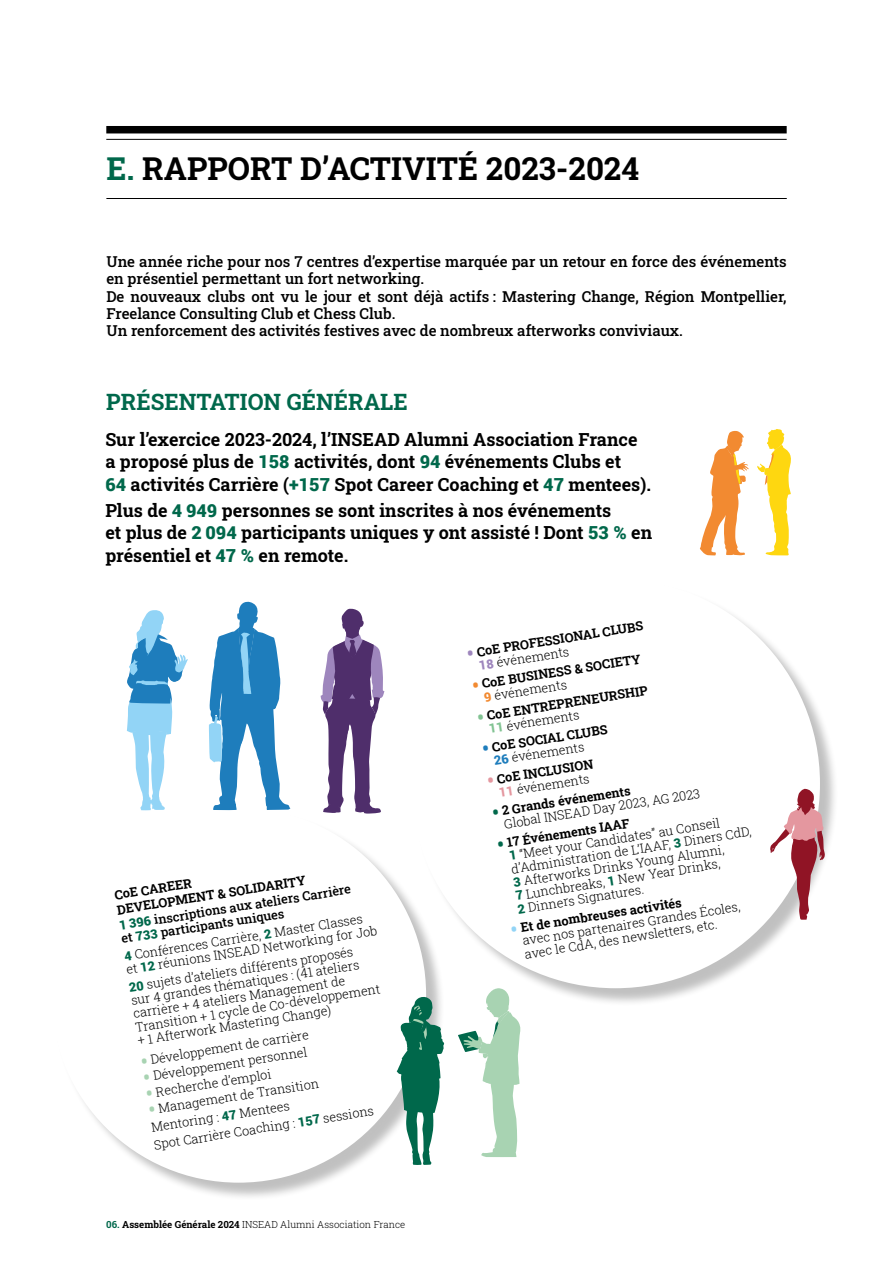
<style>
.page{position:relative;width:893px;height:1263px;background:#fff}
.page>*{position:absolute;margin:0;border:0;box-sizing:border-box;transform-origin:0 0}
.t1{font:700 31.5px "Roboto Slab";color:#000}
.t2{font:700 22.5px "Roboto Slab";color:#00684b}
.t3{font:700 18px/22.5px "Roboto Slab";color:#000}
.t4{font:500 15px/17.2px "Roboto Slab";color:#000}
.t5{font:300 12.75px/13.5px "Roboto Slab";color:#000}
.t6{font:700 12.75px/13.5px "Roboto Slab";color:#000}
.t7{font:300 9.75px "Roboto Slab";color:#000}
.s1{color:#00684b}
.s2{font-family:"Roboto";font-weight:900;color:#00684b}
.s3{font-weight:500}
.s4{font-weight:700;font-size:19.5px;color:#a8d3b2}
.s5{font-weight:700;color:#00684b}
.s6{font-weight:700}
.s7{font-size:19.5px;color:#9e86bd}
.s8{font-family:"Roboto";font-weight:900;color:#9e86bd}
.s9{font-weight:300}
.s10{font-size:19.5px;color:#f28a31}
.s11{font-family:"Roboto";font-weight:900;color:#f28a31}
.s12{font-size:19.5px;color:#82c393}
.s13{font-family:"Roboto";font-weight:900;color:#82c393}
.s14{font-size:19.5px;color:#1e7dbc}
.s15{font-family:"Roboto";font-weight:900;color:#1e7dbc}
.s16{font-size:19.5px;color:#e4979f}
.s17{font-family:"Roboto";font-weight:900;color:#e4979f}
.s18{font-weight:700;font-size:19.5px;color:#00684b}
.s19{font-weight:700;font-size:19.5px;color:#92d4f6}
</style>
<div class="page">
<div style="left:106px;top:126px;width:681px;height:7px;background:#000"></div>
<hr style="left:106px;top:139px;width:681px;height:1px;background:#000">
<hr style="left:106px;top:198px;width:681px;height:1px;background:#000">
<div style="left:413px;top:581px;width:425px;height:426px;background:#000;opacity:.25"></div>
<div style="left:411px;top:579px;width:409px;height:409px;background:#fff;border-radius:50%"></div>
<div style="left:53px;top:810px;width:392px;height:391px;background:#000;opacity:.25"></div>
<div style="left:51px;top:808px;width:375px;height:375px;background:#fff;border-radius:50%"></div>
<svg style="left:757px;top:429px;width:34px;height:126px"></svg>
<svg style="left:700px;top:431px;width:49px;height:124px"></svg>
<svg style="left:770px;top:789px;width:55px;height:131px"></svg>
<svg style="left:458px;top:988px;width:63px;height:169px"></svg>
<svg style="left:397px;top:996px;width:47px;height:169px"></svg>
<svg style="left:127px;top:610px;width:61px;height:200px"></svg>
<svg style="left:209px;top:601px;width:81px;height:209px"></svg>
<svg style="left:320px;top:609px;width:65px;height:205px"></svg>
<h1 class="t1" style="left:106px;top:147px;width:534px"><span class="s1">E.</span> RAPPORT D’ACTIVITÉ 2023-2024</h1>
<p class="t4" style="left:106px;top:253px;width:682px">Une année riche pour nos 7 centres d’expertise marquée par un retour en force des événements en présentiel permettant un fort networking.<br>De nouveaux clubs ont vu le jour et sont déjà actifs : Mastering Change, Région Montpellier, Freelance Consulting Club et Chess Club.<br>Un renforcement des activités festives avec de nombreux afterworks conviviaux.</p>
<h2 class="t2" style="left:106px;top:387px;width:303px">PRÉSENTATION GÉNÉRALE</h2>
<h3 class="t3" style="left:105px;top:427px;width:547px">Sur l’exercice 2023-2024, l’INSEAD Alumni Association France a proposé plus de <span class="s2">158</span> activités, dont <span class="s2">94</span> événements Clubs et<br><span class="s2">64</span> activités Carrière (<span class="s2">+157</span> Spot Career Coaching et <span class="s2">47</span> mentees).</h3>
<h3 class="t3" style="left:105px;top:499px;width:548px">Plus de <span class="s2">4 949</span> personnes se sont inscrites à nos événements<br>et plus de <span class="s2">2 094</span> participants uniques y ont assisté ! Dont <span class="s2">53 %</span> en présentiel et <span class="s2">47 %</span> en remote.</h3>
<p class="t6" style="left:113px;top:887px;width:236px;line-height:15.3px;rotate:-9deg">CoE CAREER<br>DEVELOPMENT &amp; SOLIDARITY<br><span class="s2">1 396</span> <span class="s3">inscriptions aux ateliers Carrière</span></p>
<p class="t5" style="left:120px;top:930px;width:243px;line-height:17.7px;rotate:-9deg"><span class="s3">et</span> <span class="s2">733</span> <span class="s3">participants uniques<br></span><span class="s2">4</span> Conférences Carrière, <span class="s2">2</span> Master Classes</p>
<p class="t5" style="left:125px;top:960px;width:255px;line-height:17.7px;rotate:-9deg">et <span class="s2">12</span> réunions INSEAD Networking for Job<br><span class="s2">20</span> sujets d’ateliers différents proposés</p>
<p class="t5" style="left:130px;top:993px;width:249px;rotate:-9deg">sur 4 grandes thématiques : (41 ateliers carrière + 4 ateliers Management de Transition + 1 cycle de Co-développement + 1 Afterwork Mastering Change)</p>
<p class="t5" style="left:140px;top:1054px;width:171px;rotate:-9deg"><span class="s4">•</span> Développement de carrière</p>
<p class="t5" style="left:142px;top:1070px;width:167px;rotate:-9deg"><span class="s4">•</span> Développement personnel</p>
<p class="t5" style="left:145px;top:1086px;width:128px;rotate:-9deg"><span class="s4">•</span> Recherche d’emploi</p>
<p class="t5" style="left:147px;top:1101px;width:224px;line-height:17.7px;rotate:-9deg"><span class="s4">•</span> Management de Transition<br>Mentoring : <span class="s2">47</span> Mentees<br>Spot Carrière Coaching : <span class="s2">157</span> sessions</p>
<p class="t7" style="left:106px;top:1218px;width:301px"><span class="s5">06.</span> <span class="s6">Assemblée Générale 2024</span> INSEAD Alumni Association France</p>
<p class="t6" style="left:476px;top:645px;width:170px;text-indent:-10px;rotate:-9deg"><span class="s7">•</span> CoE PROFESSIONAL CLUBS<br><span class="s8">18</span> <span class="s9">événements</span></p>
<p class="t6" style="left:481px;top:677px;width:162px;text-indent:-10px;rotate:-9deg"><span class="s10">•</span> CoE BUSINESS &amp; SOCIETY<br><span class="s11">9</span> <span class="s9">événements</span></p>
<p class="t6" style="left:486px;top:708px;width:164px;text-indent:-10px;rotate:-9deg"><span class="s12">•</span> CoE ENTREPRENEURSHIP<br><span class="s13">11</span> <span class="s9">événements</span></p>
<p class="t6" style="left:491px;top:740px;width:118px;text-indent:-10px;rotate:-9deg"><span class="s14">•</span> CoE SOCIAL CLUBS<br><span class="s15">26</span> <span class="s9">événements</span></p>
<p class="t6" style="left:486px;top:773px;width:109px;text-align:center;rotate:-9deg"><span class="s16">•</span> CoE INCLUSION<br><span class="s17">11</span> <span class="s9">événements</span></p>
<p class="t5" style="left:501px;top:804px;width:200px;text-indent:-10px;rotate:-9deg"><span class="s18">•</span> <span class="s6">2 Grands événements<br></span>Global INSEAD Day 2023, AG 2023</p>
<p class="t5" style="left:506px;top:835px;width:244px;text-indent:-10px;rotate:-9deg"><span class="s18">•</span> <span class="s6">17 Événements IAAF<br></span><span class="s2">1</span> “Meet your Candidates” au Conseil d’Administration de L’IAAF, <span class="s2">3</span> Diners CdD,<br><span class="s2">3</span> Afterworks Drinks Young Alumni,<br><span class="s2">7</span> Lunchbreaks, <span class="s2">1</span> New Year Drinks,<br><span class="s2">2</span> Dinners Signatures.</p>
<p class="t5" style="left:519px;top:920px;width:222px;text-indent:-10px;rotate:-9deg"><span class="s19">•</span> <span class="s6">Et de nombreuses activités<br></span>avec nos partenaires Grandes Écoles, avec le CdA, des newsletters, etc.</p>
</div>
